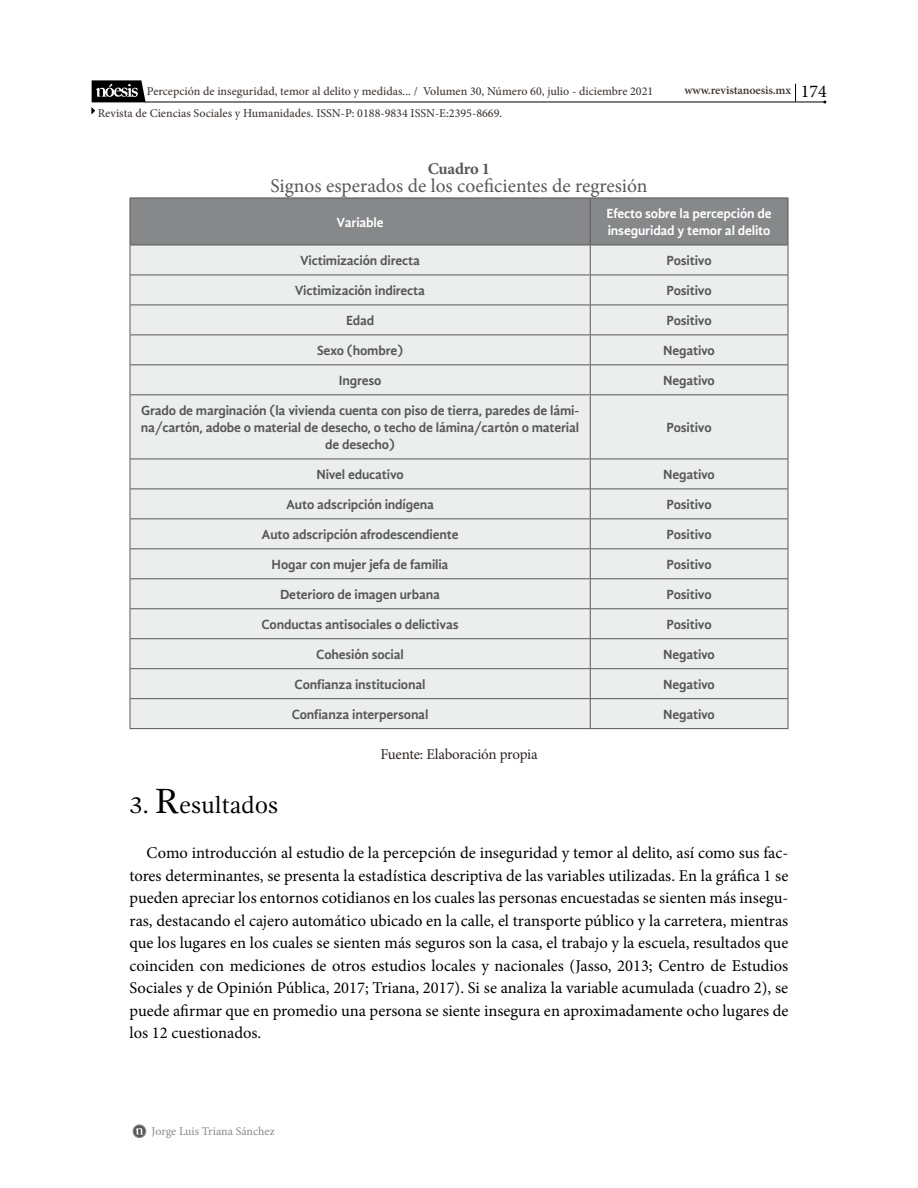
<style>
.page{position:relative;width:918px;height:1188px;background:#fff}
.page>*{position:absolute;margin:0;border:0;box-sizing:border-box;transform-origin:0 0}
.t1{font:24px "Gandhi Serif";color:#000}
.t2{font:19.5px "Minion Pro";color:#58585a}
.t3{font:16.5px/22.5px "Minion Pro";color:#000;text-align:justify}
.t4{font:700 16.5px "Minion Pro";letter-spacing:-.015em;color:#58585a}
.t5{font:15px "Minion Pro";letter-spacing:-.015em;color:#2c2522}
.t6{font:700 13.65px/17.1px "Gandhi Sans";letter-spacing:-.015em;color:#58585a;text-align:center}
.t7{font:700 13.65px/17.1px "Gandhi Sans";letter-spacing:-.015em;color:#fff}
.t8{font:500 12px "Minion Pro";color:#423834}
.t9{font:600 12px "Minion Pro";letter-spacing:-.01em;color:#423834}
.t10{font:12px "Minion Pro";letter-spacing:-.005em;color:#87888a}
.s1{font-weight:400;font-size:18px;color:#000}
.s2{font-size:36px}
</style>
<div class="page">
<div style="left:133px;top:1125px;width:13px;height:13px;background:#58585a;border-radius:50%"></div>
<div style="left:133px;top:1125px;width:13px;height:13px;border:1px solid #87888a;border-radius:50%"></div>
<svg style="left:136px;top:1128px;width:7px;height:7px"></svg>
<svg style="left:795px;top:84px;width:1px;height:18px"></svg>
<svg style="left:91px;top:80px;width:55px;height:35px"></svg>
<hr style="left:145px;top:102px;width:680px;height:1px;background:#000">
<div style="left:131px;top:199px;width:657px;height:46px;background:#87888a"></div>
<div style="left:131px;top:246px;width:657px;height:482px;background:#eceded"></div>
<hr style="left:130px;top:198px;width:460px;height:1px;background:#58585a">
<hr style="left:130px;top:198px;width:1px;height:47px;background:#58585a">
<hr style="left:590px;top:198px;width:198px;height:1px;background:#58585a">
<hr style="left:590px;top:198px;width:1px;height:47px;background:#58585a">
<hr style="left:788px;top:198px;width:1px;height:47px;background:#58585a">
<hr style="left:130px;top:245px;width:460px;height:1px;background:#58585a">
<hr style="left:130px;top:245px;width:1px;height:30px;background:#58585a">
<hr style="left:590px;top:245px;width:198px;height:1px;background:#58585a">
<hr style="left:590px;top:245px;width:1px;height:30px;background:#58585a">
<hr style="left:788px;top:245px;width:1px;height:30px;background:#58585a">
<hr style="left:130px;top:275px;width:460px;height:1px;background:#58585a">
<hr style="left:130px;top:275px;width:1px;height:30px;background:#58585a">
<hr style="left:590px;top:275px;width:198px;height:1px;background:#58585a">
<hr style="left:590px;top:275px;width:1px;height:30px;background:#58585a">
<hr style="left:788px;top:275px;width:1px;height:30px;background:#58585a">
<hr style="left:130px;top:305px;width:460px;height:1px;background:#58585a">
<hr style="left:130px;top:305px;width:1px;height:30px;background:#58585a">
<hr style="left:590px;top:305px;width:198px;height:1px;background:#58585a">
<hr style="left:590px;top:305px;width:1px;height:30px;background:#58585a">
<hr style="left:788px;top:305px;width:1px;height:30px;background:#58585a">
<hr style="left:130px;top:335px;width:460px;height:1px;background:#58585a">
<hr style="left:590px;top:335px;width:198px;height:1px;background:#58585a">
<hr style="left:130px;top:364px;width:460px;height:1px;background:#58585a">
<svg style="left:130px;top:335px;width:1px;height:59px"></svg>
<hr style="left:590px;top:364px;width:198px;height:1px;background:#58585a">
<svg style="left:590px;top:335px;width:1px;height:59px"></svg>
<svg style="left:788px;top:335px;width:1px;height:59px"></svg>
<hr style="left:130px;top:394px;width:460px;height:1px;background:#58585a">
<hr style="left:130px;top:395px;width:1px;height:64px;background:#58585a">
<hr style="left:590px;top:394px;width:198px;height:1px;background:#58585a">
<hr style="left:590px;top:395px;width:1px;height:64px;background:#58585a">
<hr style="left:788px;top:395px;width:1px;height:64px;background:#58585a">
<hr style="left:130px;top:459px;width:460px;height:1px;background:#58585a">
<hr style="left:130px;top:459px;width:1px;height:30px;background:#58585a">
<hr style="left:590px;top:459px;width:198px;height:1px;background:#58585a">
<hr style="left:590px;top:459px;width:1px;height:30px;background:#58585a">
<hr style="left:788px;top:459px;width:1px;height:30px;background:#58585a">
<hr style="left:130px;top:489px;width:460px;height:1px;background:#58585a">
<hr style="left:590px;top:489px;width:198px;height:1px;background:#58585a">
<hr style="left:130px;top:518px;width:460px;height:1px;background:#58585a">
<hr style="left:590px;top:518px;width:198px;height:1px;background:#58585a">
<hr style="left:130px;top:548px;width:460px;height:1px;background:#58585a">
<hr style="left:590px;top:548px;width:198px;height:1px;background:#58585a">
<hr style="left:130px;top:578px;width:460px;height:1px;background:#58585a">
<hr style="left:590px;top:578px;width:198px;height:1px;background:#58585a">
<hr style="left:130px;top:608px;width:460px;height:1px;background:#58585a">
<hr style="left:590px;top:608px;width:198px;height:1px;background:#58585a">
<hr style="left:130px;top:638px;width:460px;height:1px;background:#58585a">
<hr style="left:590px;top:638px;width:198px;height:1px;background:#58585a">
<hr style="left:130px;top:668px;width:460px;height:1px;background:#58585a">
<hr style="left:590px;top:668px;width:198px;height:1px;background:#58585a">
<hr style="left:130px;top:698px;width:460px;height:1px;background:#58585a">
<svg style="left:130px;top:489px;width:1px;height:239px"></svg>
<hr style="left:590px;top:698px;width:198px;height:1px;background:#58585a">
<svg style="left:590px;top:489px;width:1px;height:239px"></svg>
<svg style="left:788px;top:489px;width:1px;height:239px"></svg>
<hr style="left:130px;top:728px;width:460px;height:1px;background:#58585a">
<hr style="left:590px;top:728px;width:198px;height:1px;background:#58585a">
<p class="t8" style="left:147px;top:83px;width:508px">Percepción de inseguridad, temor al delito y medidas... / Volumen 30, Número 60, julio - diciembre 2021</p>
<p class="t9" style="left:684px;top:82px;width:144px">www.revistanoesis.mx <span class="s1">174</span></p>
<p class="t8" style="left:98px;top:105px;width:406px">Revista de Ciencias Sociales y Humanidades. ISSN-P: 0188-9834 ISSN-E:2395-8669.</p>
<p class="t4" style="left:428px;top:157px;width:64px">Cuadro 1</p>
<p class="t2" style="left:270px;top:172px;width:379px">Signos esperados de los coeficientes de regresión</p>
<p class="t7" style="left:337px;top:214px;width:49px">Variable</p>
<p class="t7" style="left:607px;top:205px;width:167px">Efecto sobre la percepción de inseguridad y temor al delito</p>
<p class="t6" style="left:300px;top:252px;width:121px">Victimización directa</p>
<p class="t6" style="left:667px;top:252px;width:47px">Positivo</p>
<p class="t6" style="left:295px;top:282px;width:132px">Victimización indirecta</p>
<p class="t6" style="left:667px;top:282px;width:47px">Positivo</p>
<p class="t6" style="left:346px;top:312px;width:30px">Edad</p>
<p class="t6" style="left:667px;top:312px;width:47px">Positivo</p>
<p class="t6" style="left:317px;top:342px;width:88px">Sexo (hombre)</p>
<p class="t6" style="left:663px;top:342px;width:53px">Negativo</p>
<p class="t6" style="left:339px;top:372px;width:44px">Ingreso</p>
<p class="t6" style="left:663px;top:372px;width:53px">Negativo</p>
<p class="t6" style="left:141px;top:402px;width:440px">Grado de marginación (la vivienda cuenta con piso de tierra, paredes de lámi&shy;na/cartón, adobe o material de desecho, o techo de lámina/cartón o material de desecho)</p>
<p class="t6" style="left:667px;top:419px;width:47px">Positivo</p>
<p class="t6" style="left:317px;top:466px;width:89px">Nivel educativo</p>
<p class="t6" style="left:663px;top:466px;width:53px">Negativo</p>
<p class="t6" style="left:286px;top:496px;width:149px">Auto adscripción indígena</p>
<p class="t6" style="left:667px;top:496px;width:47px">Positivo</p>
<p class="t6" style="left:262px;top:526px;width:198px">Auto adscripción afrodescendiente</p>
<p class="t6" style="left:667px;top:526px;width:47px">Positivo</p>
<p class="t6" style="left:272px;top:556px;width:178px">Hogar con mujer jefa de familia</p>
<p class="t6" style="left:667px;top:556px;width:47px">Positivo</p>
<p class="t6" style="left:280px;top:586px;width:162px">Deterioro de imagen urbana</p>
<p class="t6" style="left:667px;top:586px;width:47px">Positivo</p>
<p class="t6" style="left:261px;top:616px;width:199px">Conductas antisociales o delictivas</p>
<p class="t6" style="left:667px;top:616px;width:47px">Positivo</p>
<p class="t6" style="left:316px;top:646px;width:89px">Cohesión social</p>
<p class="t6" style="left:663px;top:646px;width:53px">Negativo</p>
<p class="t6" style="left:295px;top:676px;width:132px">Confianza institucional</p>
<p class="t6" style="left:663px;top:676px;width:53px">Negativo</p>
<p class="t6" style="left:292px;top:706px;width:138px">Confianza interpersonal</p>
<p class="t6" style="left:663px;top:706px;width:53px">Negativo</p>
<p class="t5" style="left:380px;top:744px;width:159px">Fuente: Elaboración propia</p>
<h1 class="t1" style="left:130px;top:791px;width:150px">3. <span class="s2">R</span>esultados</h1>
<p class="t3" style="left:130px;top:842px;width:660px;text-indent:17px">Como introducción al estudio de la percepción de inseguridad y temor al delito, así como sus fac&shy;tores determinantes, se presenta la estadística descriptiva de las variables utilizadas. En la gráfica 1 se pueden apreciar los entornos cotidianos en los cuales las personas encuestadas se sienten más insegu&shy;ras, destacando el cajero automático ubicado en la calle, el transporte público y la carretera, mientras que los lugares en los cuales se sienten más seguros son la casa, el trabajo y la escuela, resultados que coinciden con mediciones de otros estudios locales y nacionales (Jasso, 2013; Centro de Estudios Sociales y de Opinión Pública, 2017; Triana, 2017). Si se analiza la variable acumulada (cuadro 2), se puede afirmar que en promedio una persona se siente insegura en aproximadamente ocho lugares de los 12 cuestionados.</p>
<p class="t10" style="left:152px;top:1123px;width:125px">Jorge Luis Triana Sánchez</p>
</div>
